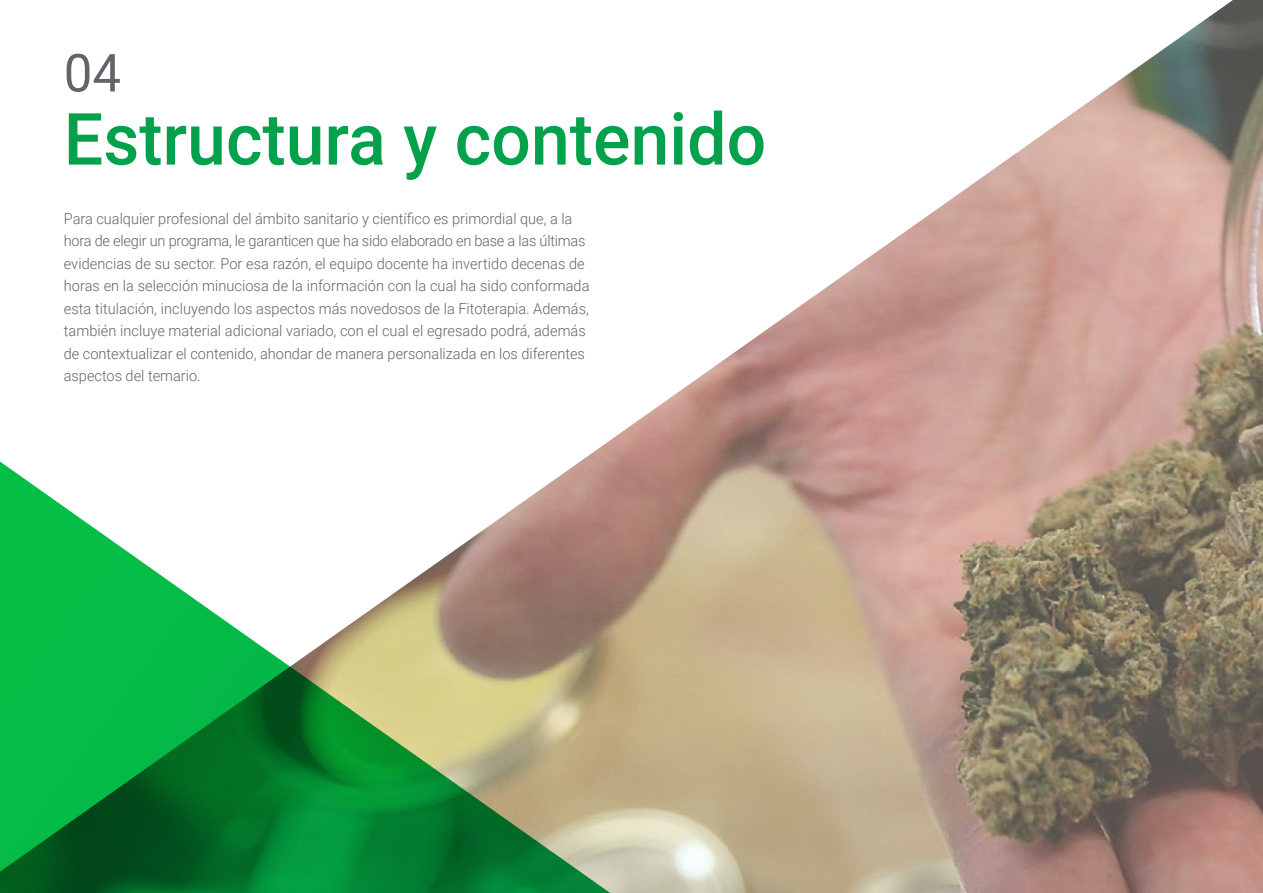
<style>
.page{position:relative;width:1263px;height:893px;background:#fff}
.page>*{position:absolute;margin:0;border:0;box-sizing:border-box;transform-origin:0 0}
.t1{font:500 72px "Roboto";color:#04a14d}
.t2{font:52.5px "Roboto";color:#61646a}
.t3{font:300 15px/22.5px "Roboto";color:#61646a}
</style>
<div class="page">
<img style="left:602px;top:0;width:661px;height:893px">
<svg style="left:0;top:446px;width:640px;height:447px"></svg>
<h2 class="t2" style="left:64px;top:36px;width:59px">04</h2>
<h1 class="t1" style="left:64px;top:89px;width:704px">Estructura y contenido</h1>
<p class="t3" style="left:64px;top:207px;width:527px">Para cualquier profesional del ámbito sanitario y científico es primordial que, a la hora de elegir un programa, le garanticen que ha sido elaborado en base a las últimas evidencias de su sector. Por esa razón, el equipo docente ha invertido decenas de horas en la selección minuciosa de la información con la cual ha sido conformada esta titulación, incluyendo los aspectos más novedosos de la Fitoterapia. Además, también incluye material adicional variado, con el cual el egresado podrá, además de contextualizar el contenido, ahondar de manera personalizada en los diferentes aspectos del temario.</p>
</div>
